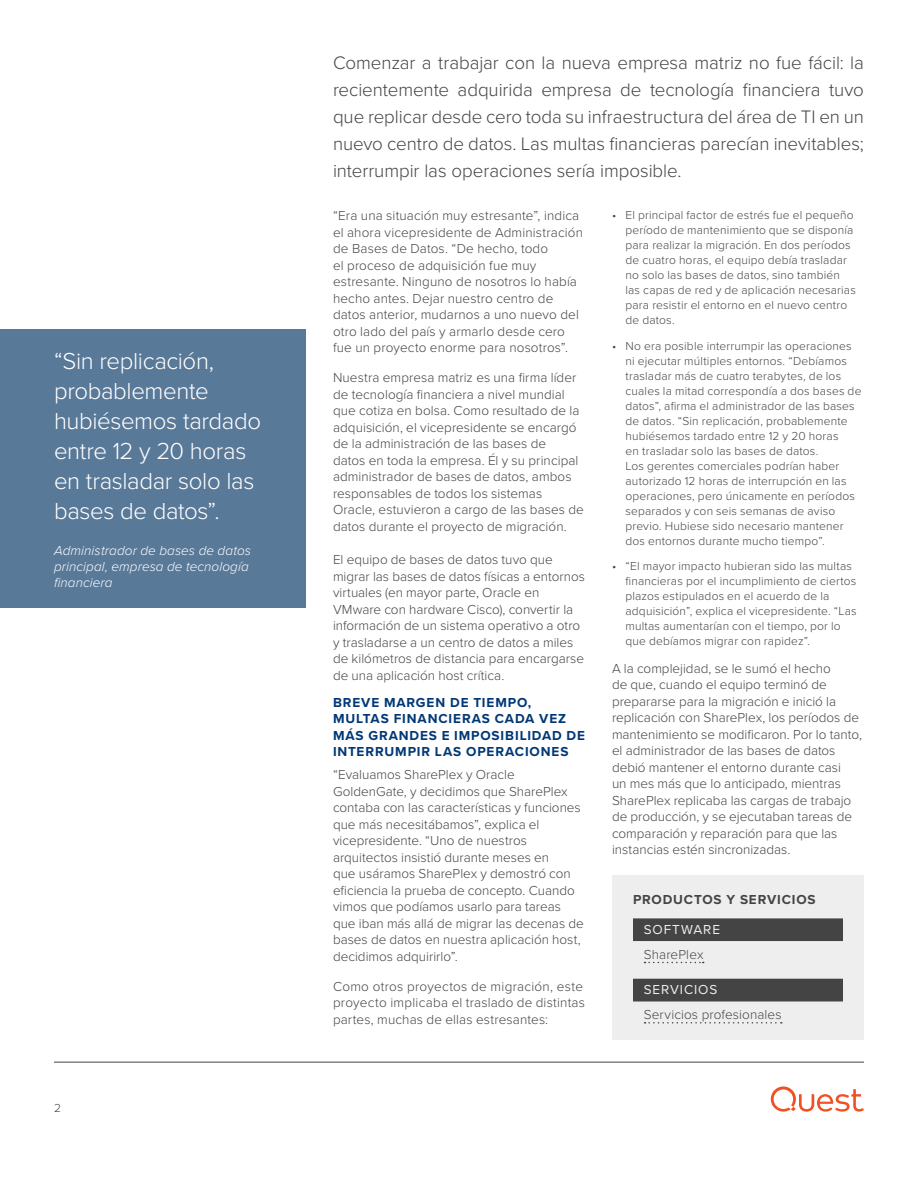
<style>
.page{position:relative;width:918px;height:1188px;background:#fff}
.page>*{position:absolute;margin:0;border:0;box-sizing:border-box;transform-origin:0 0}
.Callout_Box_Large{font:300 24px/30px "Proxima Nova";letter-spacing:-.015em;color:#fff}
.Intro_Paragraph{font:300 18.75px/27px "Proxima Nova";letter-spacing:-.005em;color:#444;text-align:justify}
.Body{font:300 13.5px/16.5px "Proxima Nova";letter-spacing:.005em;color:#444}
.Section_Heading_1{font:300 13.5px/16.5px "Proxima Nova";color:#444}
.Section_Heading_1-2{font:700 13.5px/16.5px "Proxima Nova";letter-spacing:.065em;color:#003876}
.Callout_Box_Byline{font:italic 300 13.5px/16.2px "Proxima Nova";letter-spacing:.005em;color:#fff}
.System_Requirements{font:300 13.5px "Proxima Nova";letter-spacing:.01em;color:#444}
.System_Requirements-2{font:700 13.5px "Proxima Nova";letter-spacing:.06em;color:#444}
.System_Requirements-3{font:13.5px "Proxima Nova";letter-spacing:.065em;color:#eee}
.t1{font:300 12px/15px "Proxima Nova";letter-spacing:.015em;color:#444}
</style>
<div class="page">
<hr style="left:54px;top:1062px;width:810px;height:1px;background:#444">
<svg style="left:771px;top:1086px;width:93px;height:26px"></svg>
<div style="left:612px;top:875px;width:252px;height:165px;background:#eee"></div>
<div style="left:633px;top:918px;width:210px;height:23px;background:#444"></div>
<svg style="left:645px;top:962px;width:59px;height:1px"></svg>
<div style="left:633px;top:979px;width:210px;height:22px;background:#444"></div>
<svg style="left:645px;top:1022px;width:137px;height:2px"></svg>
<div style="left:0;top:329px;width:306px;height:279px;background:#597999"></div>
<p class="Callout_Box_Large" style="left:54px;top:345px;width:209px">“Sin replicación, probablemente hubiésemos tardado entre 12 y 20 horas en trasladar solo las bases de datos”.</p>
<p class="Callout_Box_Byline" style="left:54px;top:542px;width:198px">Administrador de bases de datos principal, empresa de tecnología financiera</p>
<p class="t1" style="left:54px;top:1100px;width:8px">2</p>
<p class="Intro_Paragraph" style="left:333px;top:48px;width:532px">Comenzar a trabajar con la nueva empresa matriz no fue fácil: la recientemente adquirida empresa de tecnología financiera tuvo que replicar desde cero toda su infraestructura del área de TI en un nuevo centro de datos. Las multas financieras parecían inevitables; interrumpir las operaciones sería imposible.</p>
<p class="Body" style="left:333px;top:207px;width:252px">“Era una situación muy estresante”, indica el ahora vicepresidente de Administración de Bases de Datos. “De hecho, todo<br>el proceso de adquisición fue muy estresante. Ninguno de nosotros lo había hecho antes. Dejar nuestro centro de datos anterior, mudarnos a uno nuevo del otro lado del país y armarlo desde cero fue un proyecto enorme para nosotros”.</p>
<p class="Body" style="left:333px;top:369px;width:252px">Nuestra empresa matriz es una firma líder de tecnología financiera a nivel mundial que cotiza en bolsa. Como resultado de la adquisición, el vicepresidente se encargó de la administración de las bases de<br>datos en toda la empresa. Él y su principal administrador de bases de datos, ambos responsables de todos los sistemas Oracle, estuvieron a cargo de las bases de datos durante el proyecto de migración.</p>
<p class="Section_Heading_1" style="left:333px;top:551px;width:254px">El equipo de bases de datos tuvo que migrar las bases de datos físicas a entornos virtuales (en mayor parte, Oracle en VMware con hardware Cisco), convertir la información de un sistema operativo a otro y trasladarse a un centro de datos a miles de kilómetros de distancia para encargarse de una aplicación host crítica.</p>
<p class="Section_Heading_1-2" style="left:333px;top:694px;width:254px">BREVE MARGEN DE TIEMPO,<br>MULTAS FINANCIERAS CADA VEZ<br>MÁS GRANDES E IMPOSIBILIDAD DE<br>INTERRUMPIR LAS OPERACIONES</p>
<p class="Body" style="left:333px;top:766px;width:252px">“Evaluamos SharePlex y Oracle GoldenGate, y decidimos que SharePlex contaba con las características y funciones que más necesitábamos”, explica el vicepresidente. “Uno de nuestros arquitectos insistió durante meses en<br>que usáramos SharePlex y demostró con eficiencia la prueba de concepto. Cuando vimos que podíamos usarlo para tareas que iban más allá de migrar las decenas de bases de datos en nuestra aplicación host, decidimos adquirirlo”.</p>
<p class="Body" style="left:333px;top:977px;width:254px">Como otros proyectos de migración, este proyecto implicaba el traslado de distintas partes, muchas de ellas estresantes:</p>
<p class="t1" style="left:626px;top:207px;width:232px;text-indent:-14px">• El principal factor de estrés fue el pequeño período de mantenimiento que se disponía para realizar la migración. En dos períodos de cuatro horas, el equipo debía trasladar no solo las bases de datos, sino también las capas de red y de aplicación necesarias para resistir el entorno en el nuevo centro de datos.</p>
<p class="t1" style="left:626px;top:338px;width:237px;text-indent:-14px">• No era posible interrumpir las operaciones ni ejecutar múltiples entornos. “Debíamos trasladar más de cuatro terabytes, de los cuales la mitad correspondía a dos bases de datos”, afirma el administrador de las bases de datos. “Sin replicación, probablemente hubiésemos tardado entre 12 y 20 horas<br>en trasladar solo las bases de datos.<br>Los gerentes comerciales podrían haber autorizado 12 horas de interrupción en las operaciones, pero únicamente en períodos separados y con seis semanas de aviso previo. Hubiese sido necesario mantener dos entornos durante mucho tiempo”.</p>
<p class="t1" style="left:626px;top:558px;width:233px;text-indent:-14px">• “El mayor impacto hubieran sido las multas financieras por el incumplimiento de ciertos plazos estipulados en el acuerdo de la adquisición”, explica el vicepresidente. “Las multas aumentarían con el tiempo, por lo que debíamos migrar con rapidez”.</p>
<p class="Body" style="left:612px;top:659px;width:252px">A la complejidad, se le sumó el hecho<br>de que, cuando el equipo terminó de prepararse para la migración e inició la replicación con SharePlex, los períodos de mantenimiento se modificaron. Por lo tanto, el administrador de las bases de datos debió mantener el entorno durante casi<br>un mes más que lo anticipado, mientras SharePlex replicaba las cargas de trabajo de producción, y se ejecutaban tareas de comparación y reparación para que las instancias estén sincronizadas.</p>
<p class="System_Requirements-2" style="left:633px;top:889px;width:184px">PRODUCTOS Y SERVICIOS</p>
<p class="System_Requirements-3" style="left:644px;top:920px;width:78px">SOFTWARE</p>
<p class="System_Requirements" style="left:644px;top:944px;width:61px">SharePlex</p>
<p class="System_Requirements-3" style="left:644px;top:980px;width:75px">SERVICIOS</p>
<p class="System_Requirements" style="left:644px;top:1004px;width:139px">Servicios profesionales</p>
</div>
